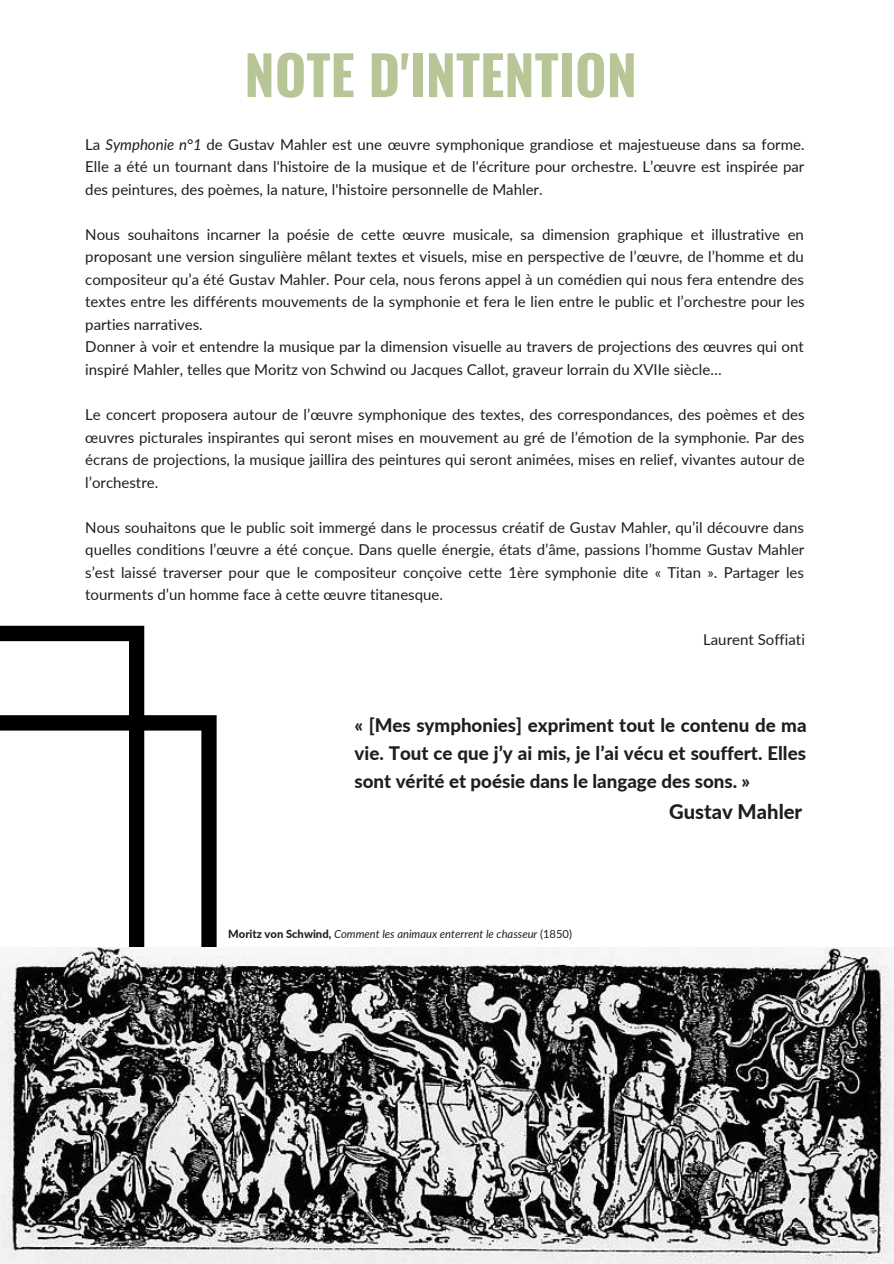
<style>
.page{position:relative;width:894px;height:1264px;background:#fff}
.page>*{position:absolute;margin:0;border:0;box-sizing:border-box;transform-origin:0 0}
.t1{font:700 54px "Oswald";color:#b8c697}
.t2{font:800 20.25px "Lato";color:#1e1e1e}
.t3{font:800 18.75px/28.2px "Lato";color:#1e1e1e;text-align:justify}
.t4{font:15px/22.5px "Lato";color:#1e1e1e;text-align:justify}
.t5{font:italic 11.25px "Lato";color:#1e1e1e}
.s1{font-style:italic}
.s2{font-weight:800;font-style:normal}
.s3{font-style:normal}
</style>
<div class="page">
<svg style="left:144px;top:715px;width:72px;height:232px"></svg>
<svg style="left:0;top:625px;width:144px;height:322px"></svg>
<img style="left:0;top:947px;width:893px;height:316px">
<h1 class="t1" style="left:244px;top:33px;width:394px">NOTE D'INTENTION</h1>
<p class="t4" style="left:85px;top:133px;width:720px">La <span class="s1">Symphonie n°1</span> de Gustav Mahler est une œuvre symphonique grandiose et majestueuse dans sa forme.<br>Elle a été un tournant dans l'histoire de la musique et de l'écriture pour orchestre. L’œuvre est inspirée par des peintures, des poèmes, la nature, l'histoire personnelle de Mahler.</p>
<p class="t4" style="left:85px;top:223px;width:720px;text-align:left">Nous souhaitons incarner la poésie de cette œuvre musicale, sa dimension graphique et illustrative en proposant une version singulière mêlant textes et visuels, mise en perspective de l’œuvre, de l’homme et du compositeur qu’a été Gustav Mahler. Pour cela, nous ferons appel à un comédien qui nous fera entendre des textes entre les différents mouvements de la symphonie et fera le lien entre le public et l’orchestre pour les parties narratives.<br>Donner à voir et entendre la musique par la dimension visuelle au travers de projections des œuvres qui ont inspiré Mahler, telles que Moritz von Schwind ou Jacques Callot, graveur lorrain du XVIIe siècle…</p>
<p class="t4" style="left:85px;top:403px;width:720px">Le concert proposera autour de l’œuvre symphonique des textes, des correspondances, des poèmes et des œuvres picturales inspirantes qui seront mises en mouvement au gré de l’émotion de la symphonie. Par des écrans de projections, la musique jaillira des peintures qui seront animées, mises en relief, vivantes autour de l’orchestre.</p>
<p class="t4" style="left:85px;top:515px;width:720px">Nous souhaitons que le public soit immergé dans le processus créatif de Gustav Mahler, qu’il découvre dans quelles conditions l’œuvre a été conçue. Dans quelle énergie, états d’âme, passions l’homme Gustav Mahler s’est laissé traverser pour que le compositeur conçoive cette 1ère symphonie dite « Titan ». Partager les tourments d’un homme face à cette œuvre titanesque.</p>
<p class="t4" style="left:703px;top:628px;width:103px">Laurent Soffiati</p>
<p class="t3" style="left:354px;top:710px;width:453px">« [Mes symphonies] expriment tout le contenu de ma vie. Tout ce que j’y ai mis, je l’ai vécu et souffert. Elles sont vérité et poésie dans le langage des sons. »</p>
<h2 class="t2" style="left:668px;top:798px;width:135px">Gustav Mahler</h2>
<p class="t5" style="left:228px;top:927px;width:345px"><span class="s2">Moritz von Schwind,</span> Comment les animaux enterrent le chasseur <span class="s3">(1850)</span></p>
</div>
